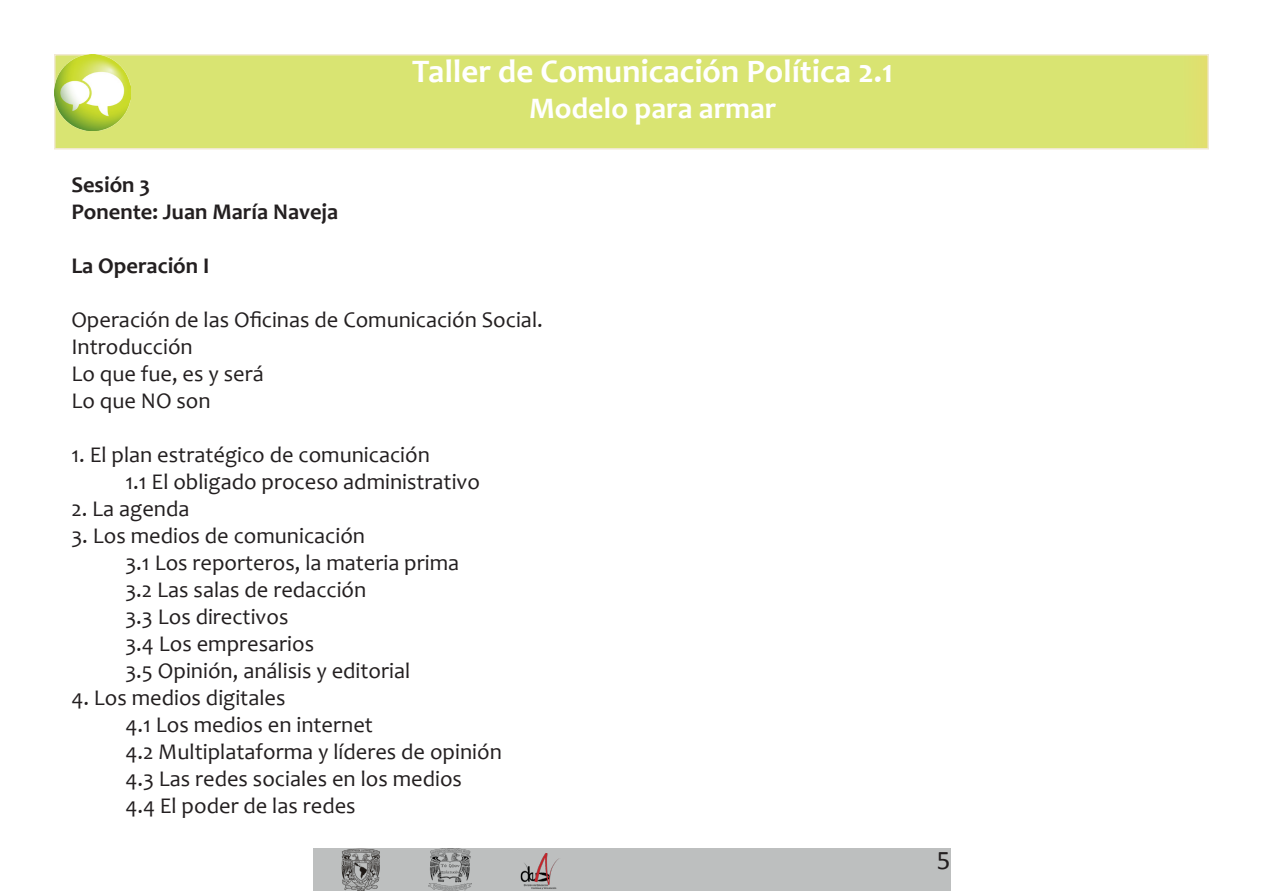
<style>
.page{position:relative;width:1263px;height:893px;background:#fff}
.page>*{position:absolute;margin:0;border:0;box-sizing:border-box;transform-origin:0 0}
.t1{font:700 33px "Candara";color:#fff}
.t2{font:700 30px "Candara";color:#fff}
.t3{font:27px "Calibri";color:#231f20}
.t4{font:22.5px "Candara";color:#231f20}
.t5{font:700 22.5px "Candara";color:#231f20}
</style>
<div class="page">
<div style="left:313px;top:848px;width:637px;height:43px;background:#bdbfbf"></div>
<img style="left:520px;top:853px;width:39px;height:37px">
<img style="left:341px;top:848px;width:39px;height:43px">
<img style="left:429px;top:848px;width:42px;height:43px">
<div style="left:55px;top:55px;width:1153px;height:94px;background:#d9e472"></div>
<div style="left:54px;top:54px;width:1155px;height:96px;border:2px solid #f1e9d2"></div>
<img style="left:54px;top:54px;width:76px;height:76px">
<p class="t1" style="left:412px;top:51px;width:483px">Taller de Comunicación Política 2.1</p>
<p class="t2" style="left:529px;top:90px;width:249px">Modelo para armar</p>
<p class="t5" style="left:71px;top:170px;width:80px">Sesión 3</p>
<p class="t5" style="left:71px;top:197px;width:268px">Ponente: Juan María Naveja</p>
<p class="t5" style="left:71px;top:251px;width:140px">La Operación I</p>
<p class="t4" style="left:71px;top:305px;width:473px">Operación de las Oficinas de Comunicación Social.</p>
<p class="t4" style="left:71px;top:332px;width:123px">Introducción</p>
<p class="t4" style="left:71px;top:359px;width:194px">Lo que fue, es y será</p>
<p class="t4" style="left:71px;top:386px;width:141px">Lo que NO son</p>
<p class="t4" style="left:71px;top:440px;width:360px">1. El plan estratégico de comunicación</p>
<p class="t4" style="left:125px;top:467px;width:356px">1.1 El obligado proceso administrativo</p>
<p class="t4" style="left:71px;top:494px;width:120px">2. La agenda</p>
<p class="t4" style="left:71px;top:521px;width:295px">3. Los medios de comunicación</p>
<p class="t4" style="left:125px;top:548px;width:335px">3.1 Los reporteros, la materia prima</p>
<p class="t4" style="left:125px;top:575px;width:242px">3.2 Las salas de redacción</p>
<p class="t4" style="left:125px;top:602px;width:165px">3.3 Los directivos</p>
<p class="t4" style="left:125px;top:629px;width:190px">3.4 Los empresarios</p>
<p class="t4" style="left:125px;top:656px;width:286px">3.5 Opinión, análisis y editorial</p>
<p class="t4" style="left:71px;top:683px;width:216px">4. Los medios digitales</p>
<p class="t4" style="left:125px;top:710px;width:249px">4.1 Los medios en internet</p>
<p class="t4" style="left:125px;top:737px;width:378px">4.2 Multiplataforma y líderes de opinión</p>
<p class="t4" style="left:125px;top:764px;width:338px">4.3 Las redes sociales en los medios</p>
<p class="t4" style="left:125px;top:791px;width:232px">4.4 El poder de las redes</p>
<p class="t3" style="left:937px;top:842px;width:15px">5</p>
</div>
